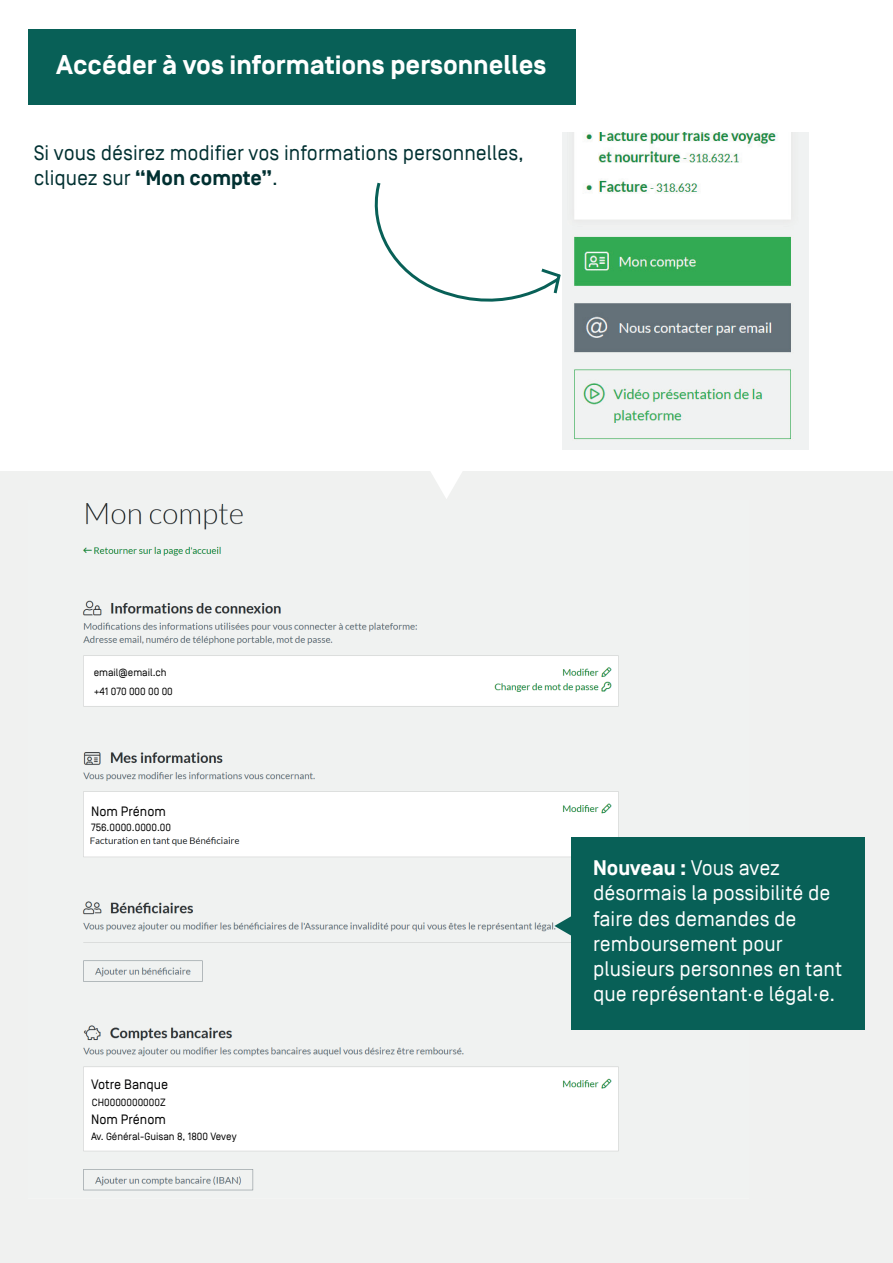
<style>
.page{position:relative;width:893px;height:1263px;background:#fff}
.page>*{position:absolute;margin:0;border:0;box-sizing:border-box;transform-origin:0 0}
.t1{font:700 27px "Simplon Norm";color:#fff}
.t2{font:21px/25.2px "Simplon Norm";color:#fff}
.t3{font:21px/25.2px "Simplon Norm";color:#013031}
.t4{font:13.5px "Simplon Norm";color:#000001}
.t5{font:10.5px "Simplon Norm";color:#000001}
.s1{font-weight:700}
</style>
<div class="page">
<div style="left:28px;top:29px;width:547px;height:76px;background:#086057"></div>
<img style="left:562px;top:133px;width:247px;height:317px">
<svg style="left:374px;top:179px;width:190px;height:139px"></svg>
<div style="left:0;top:471px;width:893px;height:792px;background:#f0f1f0"></div>
<img style="left:82px;top:503px;width:666px;height:688px">
<div style="left:89px;top:667px;width:132px;height:14px;background:#fff"></div>
<div style="left:89px;top:683px;width:99px;height:14px;background:#fff"></div>
<div style="left:90px;top:804px;width:67px;height:14px;background:#fff"></div>
<div style="left:155px;top:804px;width:67px;height:14px;background:#fff"></div>
<div style="left:90px;top:1094px;width:139px;height:14px;background:#fff"></div>
<div style="left:90px;top:1078px;width:140px;height:14px;background:#fff"></div>
<div style="left:89px;top:1128px;width:146px;height:14px;background:#fff"></div>
<div style="left:87px;top:1112px;width:56px;height:14px;background:#fff"></div>
<svg style="left:141px;top:1112px;width:55px;height:15px"></svg>
<div style="left:88px;top:820px;width:83px;height:14px;background:#fff"></div>
<svg style="left:431px;top:471px;width:31px;height:28px"></svg>
<svg style="left:554px;top:914px;width:17px;height:23px"></svg>
<div style="left:571px;top:837px;width:294px;height:192px;background:#086057"></div>
<p class="t1" style="left:56px;top:50px;width:492px">Accéder à vos informations personnelles</p>
<p class="t3" style="left:34px;top:140px;width:492px">Si vous désirez modifier vos informations personnelles, cliquez sur <span class="s1">“Mon compte”</span>.</p>
<p class="t5" style="left:94px;top:667px;width:74px">email@email.ch</p>
<p class="t5" style="left:94px;top:686px;width:81px">+41 070 000 00 00</p>
<p class="t4" style="left:91px;top:805px;width:76px">Nom Prénom</p>
<p class="t5" style="left:91px;top:822px;width:82px">756.0000.0000.00</p>
<p class="t4" style="left:91px;top:1077px;width:79px">Votre Banque</p>
<p class="t5" style="left:92px;top:1097px;width:75px">CH0000000000Z</p>
<p class="t4" style="left:91px;top:1112px;width:76px">Nom Prénom</p>
<p class="t5" style="left:91px;top:1131px;width:147px">Av. Général-Guisan 8, 1800 Vevey</p>
<p class="t2" style="left:593px;top:856px;width:251px"><span class="s1">Nouveau :</span> Vous avez désormais la possibilité de faire des demandes de remboursement pour plusieurs personnes en tant que représentant·e légal·e.</p>
</div>
